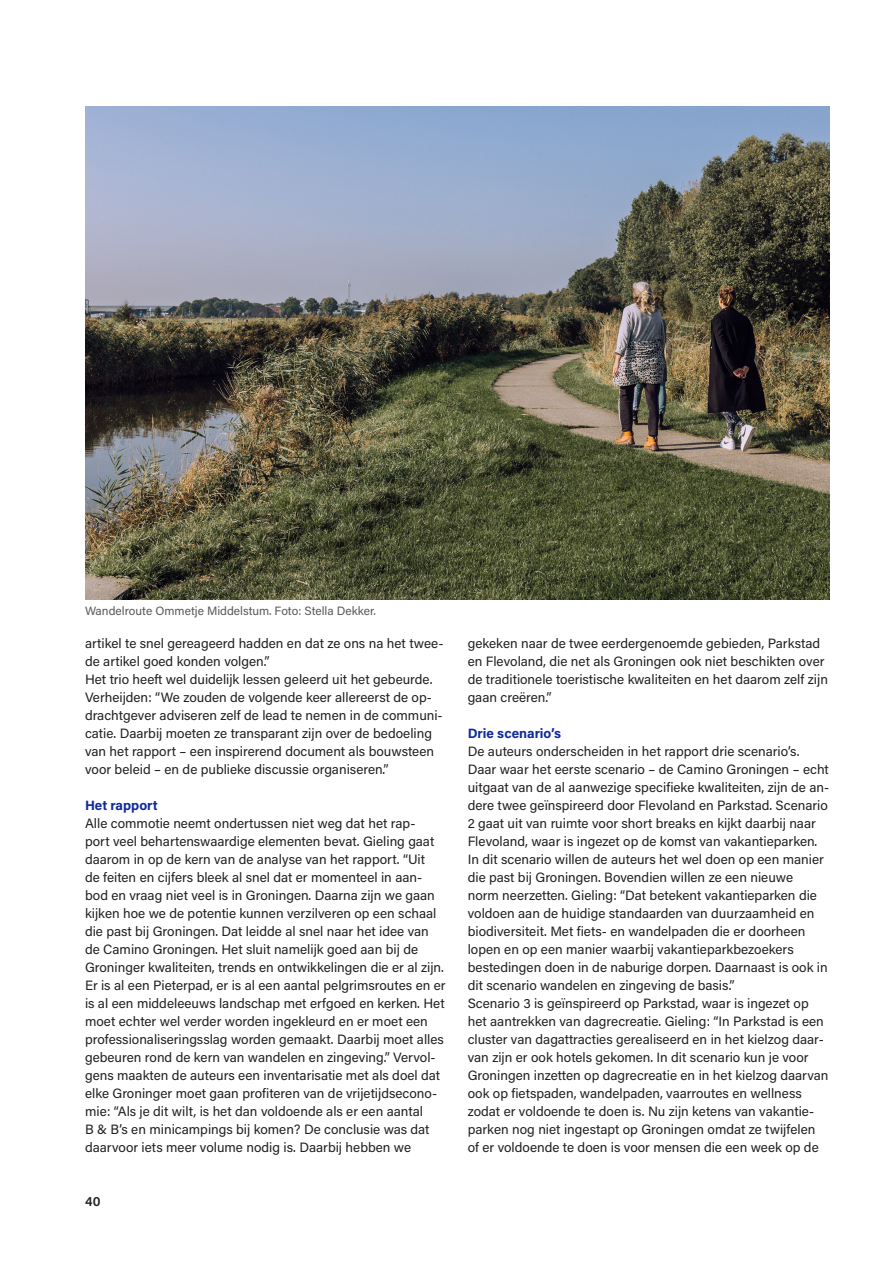
<style>
.page{position:relative;width:893px;height:1263px;background:#fff}
.page>*{position:absolute;margin:0;border:0;box-sizing:border-box;transform-origin:0 0}
.body1{font:13.5px/18px "Acumin Pro";color:#231f20}
.tussenkop{font:700 13.5px "Acumin Pro";color:#0f2a9b}
.t1{font:600 13.5px "Acumin Pro";color:#231f20}
.Fotocredit{font:12px "Acumin Pro";color:#57585a}
</style>
<div class="page">
<img style="left:85px;top:106px;width:744px;height:494px">
<p class="Fotocredit" style="left:85px;top:602px;width:292px">Wandelroute Ommetje Middelstum. Foto: Stella Dekker.</p>
<p class="body1" style="left:85px;top:634px;width:360px">artikel te snel gereageerd hadden en dat ze ons na het twee&shy;de artikel goed konden volgen.”</p>
<p class="body1" style="left:85px;top:670px;width:359px">Het trio heeft wel duidelijk lessen geleerd uit het gebeurde.<br>Verheijden: “We zouden de volgende keer allereerst de op&shy;drachtgever adviseren zelf de lead te nemen in de communi&shy;catie. Daarbij moeten ze transparant zijn over de bedoeling van het rapport – een inspirerend document als bouwsteen voor beleid – en de publieke discussie organiseren.”</p>
<p class="tussenkop" style="left:85px;top:796px;width:74px">Het rapport</p>
<p class="body1" style="left:85px;top:814px;width:362px">Alle commotie neemt ondertussen niet weg dat het rap-<br>port veel behartenswaardige elementen bevat. Gieling gaat daarom in op de kern van de analyse van het rapport. “Uit<br>de feiten en cijfers bleek al snel dat er momenteel in aan&shy;bod en vraag niet veel is in Groningen. Daarna zijn we gaan kijken hoe we de potentie kunnen verzilveren op een schaal die past bij Groningen. Dat leidde al snel naar het idee van de Camino Groningen. Het sluit namelijk goed aan bij de Groninger kwaliteiten, trends en ontwikkelingen die er al zijn.<br>Er is al een Pieterpad, er is al een aantal pelgrimsroutes en er is al een middeleeuws landschap met erfgoed en kerken. Het moet echter wel verder worden ingekleurd en er moet een professionaliseringsslag worden gemaakt. Daarbij moet alles gebeuren rond de kern van wandelen en zingeving.” Vervol&shy;gens maakten de auteurs een inventarisatie met als doel dat elke Groninger moet gaan profiteren van de vrijetijdsecono&shy;mie: “Als je dit wilt, is het dan voldoende als er een aantal<br>B &amp; B’s en minicampings bij komen? De conclusie was dat daarvoor iets meer volume nodig is. Daarbij hebben we</p>
<p class="t1" style="left:85px;top:1192px;width:17px">40</p>
<p class="body1" style="left:468px;top:634px;width:362px">gekeken naar de twee eerdergenoemde gebieden, Parkstad en Flevoland, die net als Groningen ook niet beschikten over de traditionele toeristische kwaliteiten en het daarom zelf zijn gaan creëren.”</p>
<p class="tussenkop" style="left:468px;top:724px;width:95px">Drie scenario’s</p>
<p class="body1" style="left:468px;top:742px;width:363px">De auteurs onderscheiden in het rapport drie scenario’s.<br>Daar waar het eerste scenario – de Camino Groningen – echt uitgaat van de al aanwezige specifieke kwaliteiten, zijn de an&shy;dere twee geïnspireerd door Flevoland en Parkstad. Scenario 2 gaat uit van ruimte voor short breaks en kijkt daarbij naar Flevoland, waar is ingezet op de komst van vakantieparken.<br>In dit scenario willen de auteurs het wel doen op een manier die past bij Groningen. Bovendien willen ze een nieuwe<br>norm neerzetten. Gieling: “Dat betekent vakantieparken die voldoen aan de huidige standaarden van duurzaamheid en biodiversiteit. Met fiets- en wandelpaden die er doorheen lopen en op een manier waarbij vakantieparkbezoekers bestedingen doen in de naburige dorpen. Daarnaast is ook in dit scenario wandelen en zingeving de basis.”</p>
<p class="body1" style="left:468px;top:994px;width:362px">Scenario 3 is geïnspireerd op Parkstad, waar is ingezet op het aantrekken van dagrecreatie. Gieling: “In Parkstad is een cluster van dagattracties gerealiseerd en in het kielzog daar&shy;van zijn er ook hotels gekomen. In dit scenario kun je voor Groningen inzetten op dagrecreatie en in het kielzog daarvan ook op fietspaden, wandelpaden, vaarroutes en wellness zodat er voldoende te doen is. Nu zijn ketens van vakantie&shy;parken nog niet ingestapt op Groningen omdat ze twijfelen of er voldoende te doen is voor mensen die een week op de</p>
</div>
